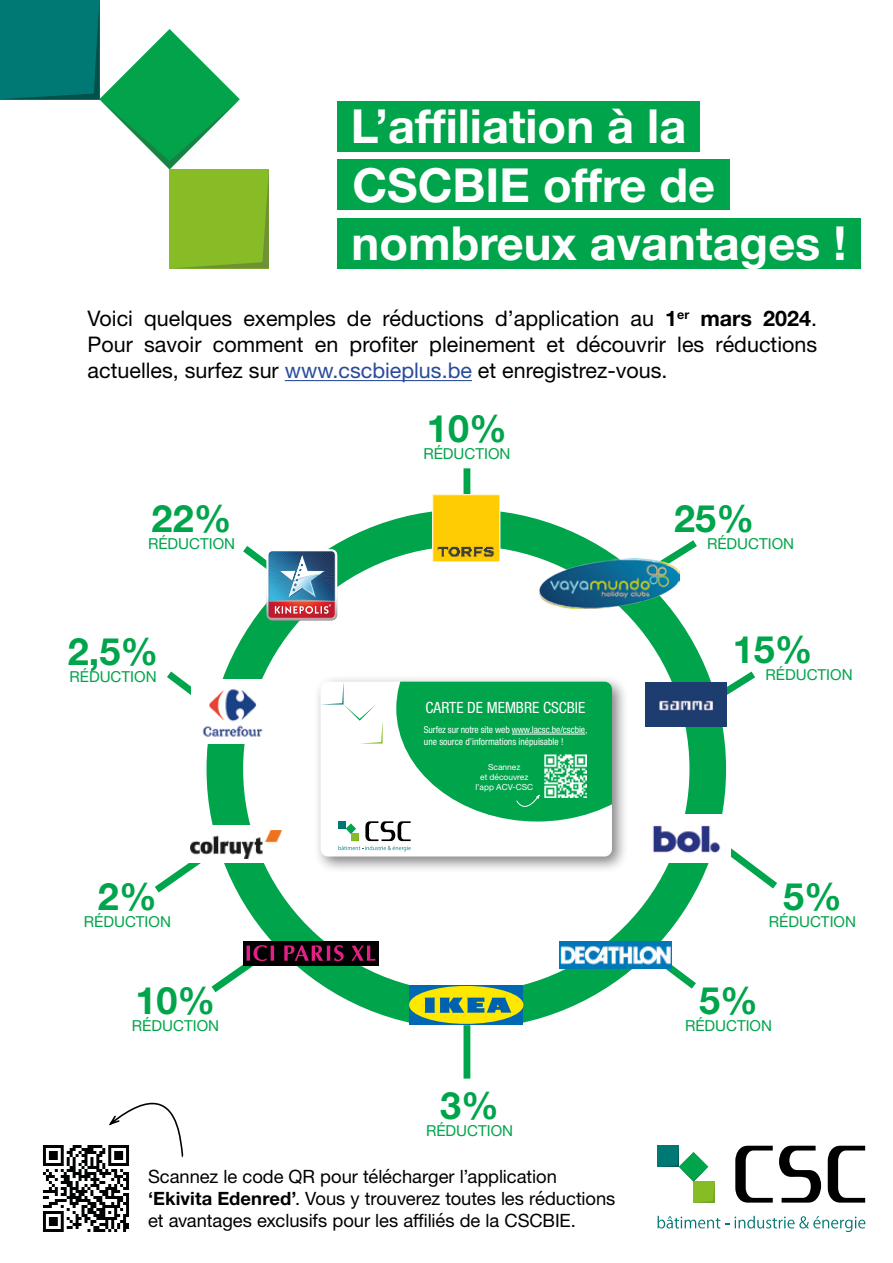
<style>
.page{position:relative;width:893px;height:1263px;background:#fff}
.page>*{position:absolute;margin:0;border:0;box-sizing:border-box;transform-origin:0 0}
.t1{font:700 46.95px/58.3px "Helvetica Neue LT Pro";color:#fff}
.t2{font:700 37.8px "Helvetica Neue LT Pro";color:#00a44b}
.t3{font:21.45px/25.8px "Helvetica Neue";color:#000;text-align:justify}
.t4{font:18.3px/22px "Helvetica Neue";letter-spacing:-.005em;color:#000}
.t5{font:condensed 15.6px "Helvetica Neue LT Std";color:#fff}
.t6{font:15.15px "Helvetica Neue";color:#00a44b}
.t7{font:condensed 9.6px/11.4px "Helvetica Neue LT Std";letter-spacing:-.005em;color:#fff}
.t8{font:8.4px/10.1px "Helvetica Neue";color:#fff;text-align:center}
.s1{font-family:"Helvetica Neue LT Pro";font-weight:700}
.s2{color:#2a4b9b}
</style>
<div class="page">
<svg style="left:735px;top:1146px;width:38px;height:56px"></svg>
<svg style="left:779px;top:1146px;width:42px;height:56px"></svg>
<svg style="left:828px;top:1146px;width:37px;height:56px"></svg>
<svg style="left:657px;top:1216px;width:208px;height:16px"></svg>
<svg style="left:658px;top:1146px;width:57px;height:56px"></svg>
<hr style="left:285px;top:380px;width:187px;height:1px;background:#2a4b9b">
<svg style="left:0;top:0;width:269px;height:268px"></svg>
<div style="left:337px;top:101px;width:363px;height:51px;background:#00a44b"></div>
<div style="left:337px;top:160px;width:393px;height:50px;background:#00a44b"></div>
<div style="left:337px;top:218px;width:524px;height:50px;background:#00a44b"></div>
<img style="left:43px;top:1145px;width:86px;height:87px">
<svg style="left:107px;top:1102px;width:77px;height:70px"></svg>
<svg style="left:155px;top:863px;width:46px;height:30px"></svg>
<svg style="left:167px;top:666px;width:61px;height:29px"></svg>
<svg style="left:633px;top:937px;width:63px;height:52px"></svg>
<svg style="left:731px;top:848px;width:46px;height:41px"></svg>
<svg style="left:705px;top:666px;width:50px;height:29px"></svg>
<svg style="left:665px;top:540px;width:32px;height:42px"></svg>
<div style="left:463px;top:468px;width:7px;height:65px;background:#00a44b"></div>
<div style="left:313px;top:674px;width:316px;height:200px;background:#000;opacity:.5"></div>
<div style="left:321px;top:682px;width:291px;height:174px;background:#fff;border-radius:7px"></div>
<svg style="left:321px;top:682px;width:291px;height:169px"></svg>
<div style="left:207px;top:509px;width:519px;height:520px;border:37px solid #00a44b;border-radius:50%"></div>
<div style="left:243px;top:942px;width:136px;height:24px;background:#000"></div>
<svg style="left:211px;top:945px;width:64px;height:48px"></svg>
<svg style="left:284px;top:945px;width:60px;height:16px"></svg>
<svg style="left:351px;top:945px;width:24px;height:16px"></svg>
<img style="left:559px;top:942px;width:112px;height:27px">
<div style="left:191px;top:680px;width:85px;height:64px;background:#fff"></div>
<img style="left:202px;top:689px;width:61px;height:48px">
<img style="left:434px;top:496px;width:64px;height:64px">
<div style="left:432px;top:494px;width:68px;height:68px;border:1px solid #fff"></div>
<div style="left:409px;top:977px;width:114px;height:53px;background:#fff"></div>
<div style="left:409px;top:985px;width:114px;height:40px;background:#0067b2"></div>
<div style="left:409px;top:986px;width:114px;height:38px;background:#ffe800;border-radius:50%"></div>
<svg style="left:425px;top:998px;width:86px;height:15px"></svg>
<img style="left:243px;top:543px;width:94px;height:77px">
<div style="left:184px;top:826px;width:104px;height:37px;background:#fff"></div>
<img style="left:191px;top:830px;width:91px;height:28px">
<img style="left:645px;top:682px;width:82px;height:45px">
<div style="left:463px;top:1025px;width:7px;height:53px;background:#00a44b"></div>
<img style="left:540px;top:558px;width:139px;height:50px">
<img style="left:652px;top:815px;width:70px;height:48px">
<h1 class="t1" style="left:351px;top:96px;width:497px">L’affiliation à la<br>CSCBIE offre de nombreux avantages !</h1>
<p class="t3" style="left:88px;top:307px;width:731px">Voici quelques exemples de réductions d’application au <span class="s1">1</span><sup>er</sup> <span class="s1">mars 2024</span>.<br>Pour savoir comment en profiter pleinement et découvrir les réductions actuelles, surfez sur <span class="s2">www.cscbieplus.be</span> et enregistrez-vous.</p>
<h2 class="t2" style="left:152px;top:495px;width:81px">22%</h2>
<p class="t6" style="left:148px;top:533px;width:89px">RÉDUCTION</p>
<h2 class="t2" style="left:68px;top:628px;width:92px">2,5%</h2>
<p class="t6" style="left:69px;top:665px;width:89px">RÉDUCTION</p>
<h2 class="t2" style="left:98px;top:874px;width:60px">2%</h2>
<p class="t6" style="left:84px;top:911px;width:89px">RÉDUCTION</p>
<h2 class="t2" style="left:136px;top:977px;width:81px">10%</h2>
<p class="t6" style="left:132px;top:1014px;width:89px">RÉDUCTION</p>
<h2 class="t2" style="left:427px;top:405px;width:81px">10%</h2>
<p class="t6" style="left:423px;top:443px;width:89px">RÉDUCTION</p>
<p class="t5" style="left:426px;top:698px;width:161px">CARTE DE MEMBRE CSCBIE</p>
<p class="t7" style="left:424px;top:724px;width:165px">Surfez sur notre site web www.lacsc.be/cscbie, une source d’informations inépuisable !</p>
<p class="t8" style="left:475px;top:762px;width:59px">Scannez<br>et découvrez l’app ACV-CSC</p>
<h2 class="t2" style="left:440px;top:1082px;width:60px">3%</h2>
<p class="t6" style="left:426px;top:1119px;width:89px">RÉDUCTION</p>
<p class="t4" style="left:148px;top:1166px;width:469px">Scannez le code QR pour télécharger l’application <span class="s1">‘Ekivita Edenred’</span>. Vous y trouverez toutes les réductions et avantages exclusifs pour les affiliés de la CSCBIE.</p>
<h2 class="t2" style="left:674px;top:495px;width:81px">25%</h2>
<p class="t6" style="left:707px;top:533px;width:89px">RÉDUCTION</p>
<h2 class="t2" style="left:733px;top:626px;width:81px">15%</h2>
<p class="t6" style="left:765px;top:663px;width:89px">RÉDUCTION</p>
<h2 class="t2" style="left:783px;top:874px;width:60px">5%</h2>
<p class="t6" style="left:769px;top:911px;width:89px">RÉDUCTION</p>
<h2 class="t2" style="left:699px;top:977px;width:60px">5%</h2>
<p class="t6" style="left:685px;top:1014px;width:88px">RÉDUCTION</p>
</div>
